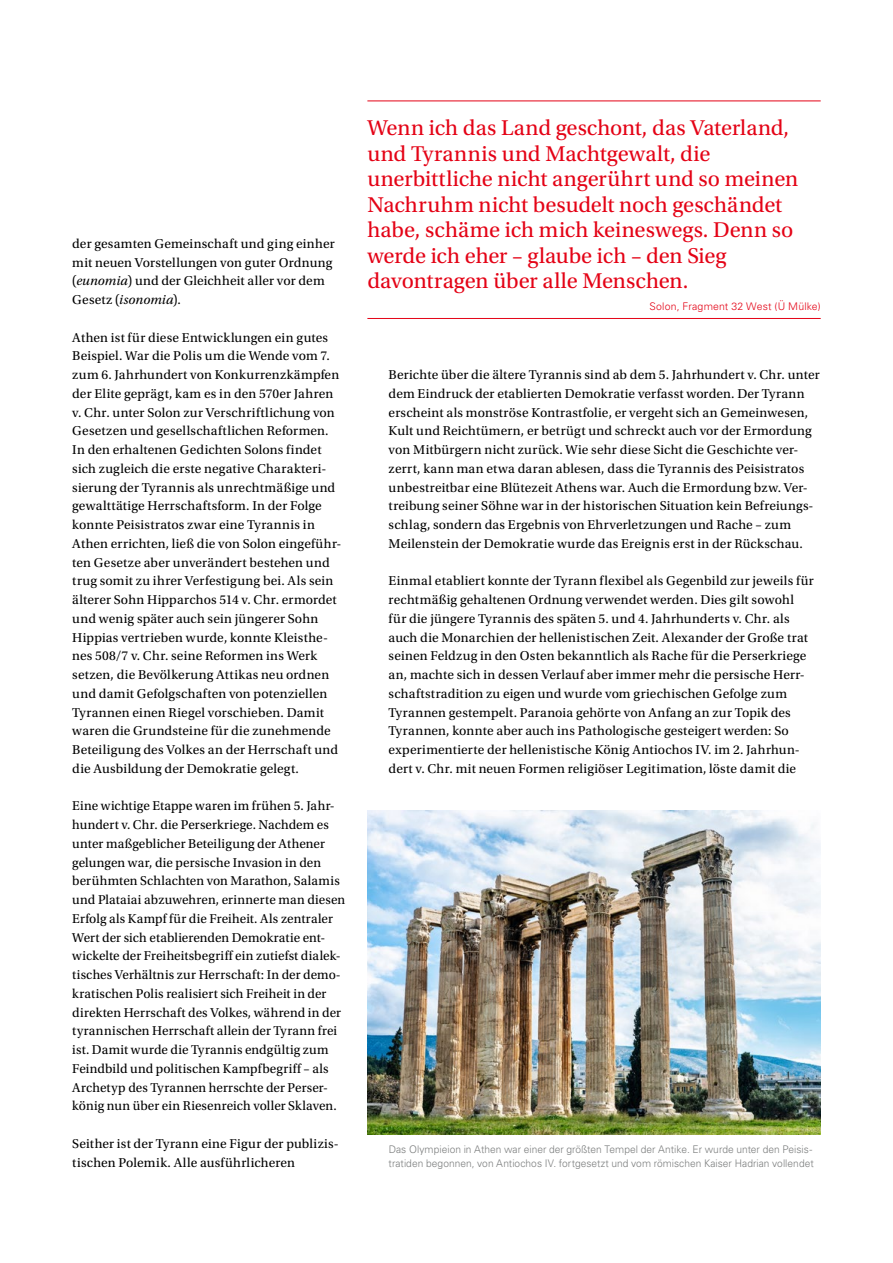
<style>
.page{position:relative;width:893px;height:1263px;background:#fff}
.page>*{position:absolute;margin:0;border:0;box-sizing:border-box;transform-origin:0 0}
.t1{font:22.5px/25.5px "Utopia Std";color:#e40316}
.Seite_S_copy{font:13.5px/18.8px "Utopia Std";letter-spacing:.01em;color:#000}
.t2{font:300 10.5px/13.5px "Univers LT Std";letter-spacing:.005em;color:#7b7d7d}
.t3{font:300 10.5px "Univers LT Std";letter-spacing:.015em;color:#e40316}
.s1{font-style:italic}
</style>
<div class="page">
<hr style="left:367px;top:101px;width:454px;height:1px;background:#e40316">
<hr style="left:367px;top:318px;width:454px;height:1px;background:#e40316">
<img style="left:367px;top:810px;width:454px;height:325px">
<p class="Seite_S_copy" style="left:72px;top:234px;width:264px">der gesamten Gemeinschaft und ging einher mit neuen Vorstellungen von guter Ordnung (<span class="s1">eunomia</span>) und der Gleichheit aller vor dem Gesetz (<span class="s1">isonomia</span>).</p>
<p class="Seite_S_copy" style="left:72px;top:328px;width:271px">Athen ist für diese Entwicklungen ein gutes Beispiel. War die Polis um die Wende vom 7. zum 6. Jahrhundert von Konkurrenzkämpfen der Elite geprägt, kam es in den 570er Jahren v. Chr. unter Solon zur Verschriftlichung von Gesetzen und gesellschaftlichen Reformen.<br>In den erhaltenen Gedichten Solons findet sich zugleich die erste negative Charakteri&shy;sierung der Tyrannis als unrechtmäßige und gewalttätige Herrschaftsform. In der Folge konnte Peisistratos zwar eine Tyrannis in Athen errichten, ließ die von Solon eingeführ&shy;ten Gesetze aber unverändert bestehen und trug somit zu ihrer Verfestigung bei. Als sein älterer Sohn Hipparchos 514 v. Chr. ermordet und wenig später auch sein jüngerer Sohn Hippias vertrieben wurde, konnte Kleisthe&shy;nes 508/7 v. Chr. seine Reformen ins Werk setzen, die Bevölkerung Attikas neu ordnen und damit Gefolgschaften von potenziellen Tyrannen einen Riegel vorschieben. Damit waren die Grundsteine für die zunehmende Beteiligung des Volkes an der Herrschaft und die Ausbildung der Demokratie gelegt.</p>
<p class="Seite_S_copy" style="left:72px;top:797px;width:274px">Eine wichtige Etappe waren im frühen 5. Jahr&shy;hundert v. Chr. die Perserkriege. Nachdem es unter maßgeblicher Beteiligung der Athener gelungen war, die persische Invasion in den berühmten Schlachten von Marathon, Salamis und Plataiai abzuwehren, erinnerte man diesen Erfolg als Kampf für die Freiheit. Als zentraler Wert der sich etablierenden Demokratie ent&shy;wickelte der Freiheitsbegriff ein zutiefst dialek&shy;tisches Verhältnis zur Herrschaft: In der demo&shy;kratischen Polis realisiert sich Freiheit in der direkten Herrschaft des Volkes, während in der tyrannischen Herrschaft allein der Tyrann frei ist. Damit wurde die Tyrannis endgültig zum Feindbild und politischen Kampfbegriff – als Archetyp des Tyrannen herrschte der Perser&shy;könig nun über ein Riesenreich voller Sklaven.</p>
<p class="Seite_S_copy" style="left:72px;top:1134px;width:268px">Seither ist der Tyrann eine Figur der publizis&shy;tischen Polemik. Alle ausführlicheren</p>
<p class="t1" style="left:367px;top:116px;width:432px">Wenn ich das Land geschont, das Vaterland, und Tyrannis und Machtgewalt, die unerbittliche nicht angerührt und so meinen Nachruhm nicht besudelt noch geschändet habe, schäme ich mich keineswegs. Denn so werde ich eher – glaube ich – den Sieg davontragen über alle Menschen.</p>
<p class="t3" style="left:650px;top:300px;width:173px">Solon, Fragment 32 West (Ü Mülke)</p>
<p class="Seite_S_copy" style="left:389px;top:366px;width:433px">Berichte über die ältere Tyrannis sind ab dem 5. Jahrhundert v. Chr. unter dem Eindruck der etablierten Demokratie verfasst worden. Der Tyrann erscheint als monströse Kontrastfolie, er vergeht sich an Gemeinwesen, Kult und Reichtümern, er betrügt und schreckt auch vor der Ermordung von Mitbürgern nicht zurück. Wie sehr diese Sicht die Geschichte ver&shy;zerrt, kann man etwa daran ablesen, dass die Tyrannis des Peisistratos unbestreitbar eine Blütezeit Athens war. Auch die Ermordung bzw. Ver&shy;treibung seiner Söhne war in der historischen Situation kein Befreiungs&shy;schlag, sondern das Ergebnis von Ehrverletzungen und Rache – zum Meilenstein der Demokratie wurde das Ereignis erst in der Rückschau.</p>
<p class="Seite_S_copy" style="left:389px;top:572px;width:427px">Einmal etabliert konnte der Tyrann flexibel als Gegenbild zur jeweils für rechtmäßig gehaltenen Ordnung verwendet werden. Dies gilt sowohl für die jüngere Tyrannis des späten 5. und 4. Jahrhunderts v. Chr. als auch die Monarchien der hellenistischen Zeit. Alexander der Große trat seinen Feldzug in den Osten bekanntlich als Rache für die Perserkriege an, machte sich in dessen Verlauf aber immer mehr die persische Herr&shy;schaftstradition zu eigen und wurde vom griechischen Gefolge zum Tyrannen gestempelt. Paranoia gehörte von Anfang an zur Topik des Tyrannen, konnte aber auch ins Pathologische gesteigert werden: So experimentierte der hellenistische König Antiochos IV. im 2. Jahrhun&shy;dert v. Chr. mit neuen Formen religiöser Legitimation, löste damit die</p>
<p class="t2" style="left:389px;top:1143px;width:427px">Das Olympieion in Athen war einer der größten Tempel der Antike. Er wurde unter den Peisis&shy;tratiden begonnen, von Antiochos IV. fortgesetzt und vom römischen Kaiser Hadrian vollendet</p>
</div>
